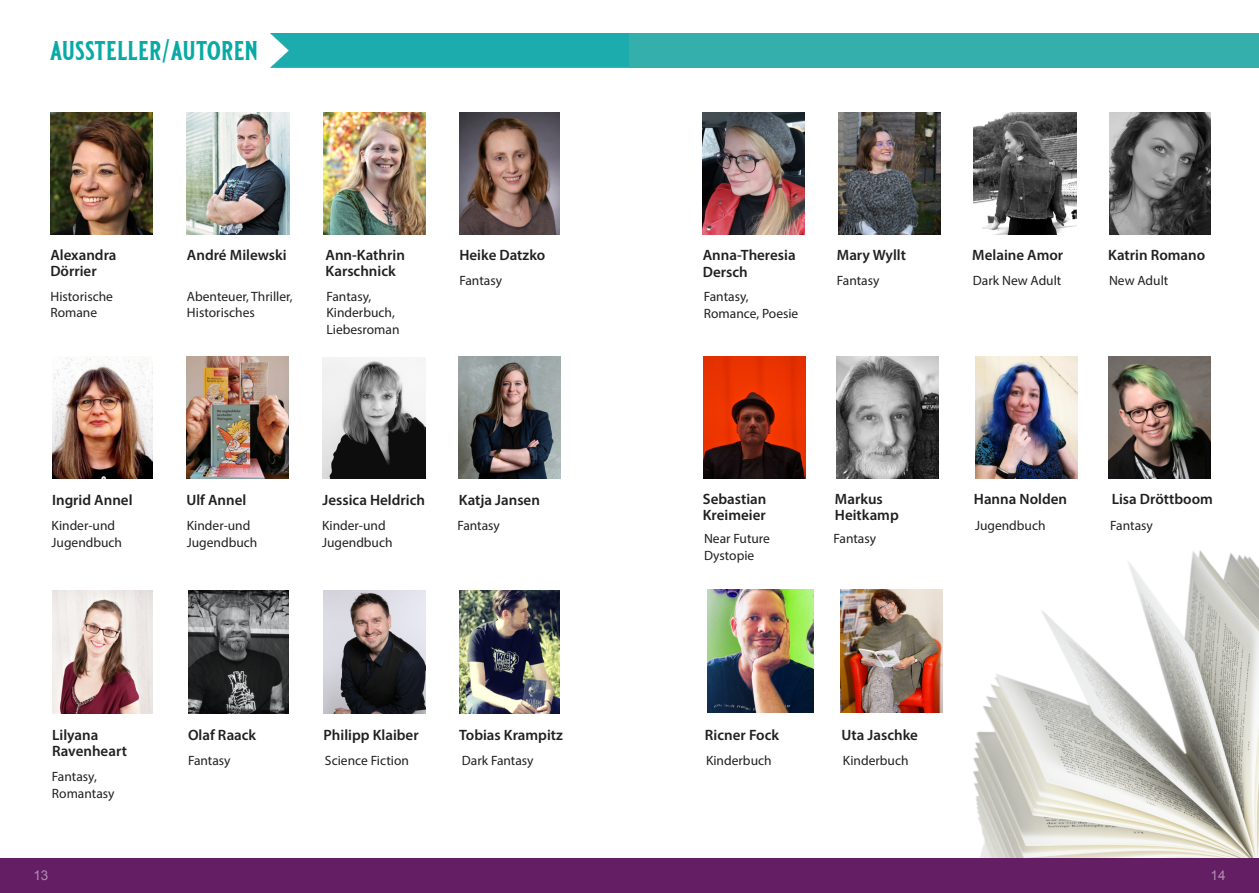
<style>
.page{position:relative;width:1259px;height:893px;background:#fff}
.page>*{position:absolute;margin:0;border:0;box-sizing:border-box;transform-origin:0 0}
.t1{font:700 27px "Blackriver";color:#09aaa5}
.t2{font:600 15px/16.5px "Myriad Pro";color:#221f20}
.t3{font:13.5px/16.5px "Myriad Pro";color:#221f20}
.t4{font:13.5px "Arial";color:rgb(255 255 255/.5)}
</style>
<div class="page">
<img style="left:973px;top:550px;width:286px;height:308px">
<img style="left:50px;top:112px;width:102px;height:122px">
<img style="left:187px;top:112px;width:102px;height:122px">
<img style="left:323px;top:112px;width:102px;height:122px">
<img style="left:459px;top:112px;width:101px;height:122px">
<img style="left:52px;top:357px;width:101px;height:122px">
<img style="left:186px;top:356px;width:102px;height:123px">
<img style="left:323px;top:357px;width:102px;height:122px">
<img style="left:459px;top:356px;width:102px;height:123px">
<img style="left:52px;top:590px;width:101px;height:123px">
<img style="left:188px;top:590px;width:100px;height:123px">
<img style="left:324px;top:590px;width:101px;height:123px">
<img style="left:459px;top:590px;width:100px;height:123px">
<div style="left:271px;top:33px;width:358px;height:35px;background:#1dacad"></div>
<div style="left:0;top:858px;width:629px;height:35px;background:#641e64"></div>
<img style="left:703px;top:112px;width:102px;height:122px">
<img style="left:838px;top:112px;width:102px;height:122px">
<img style="left:974px;top:112px;width:102px;height:123px">
<img style="left:703px;top:357px;width:102px;height:122px">
<img style="left:836px;top:357px;width:102px;height:122px">
<img style="left:707px;top:590px;width:106px;height:123px">
<img style="left:1110px;top:112px;width:100px;height:123px">
<img style="left:841px;top:590px;width:102px;height:122px">
<div style="left:629px;top:858px;width:630px;height:35px;background:#641e64"></div>
<div style="left:629px;top:33px;width:630px;height:35px;background:#35afab"></div>
<img style="left:975px;top:357px;width:103px;height:122px">
<img style="left:1108px;top:357px;width:102px;height:122px">
<h1 class="t1" style="left:50px;top:33px;width:210px">AUSSTELLER/AUTOREN</h1>
<p class="t2" style="left:50px;top:248px;width:68px">Alexandra<br>Dörrier</p>
<p class="t2" style="left:187px;top:248px;width:101px">André Milewski</p>
<p class="t2" style="left:325px;top:248px;width:81px">Ann-Kathrin<br>Karschnick</p>
<p class="t2" style="left:459px;top:248px;width:87px">Heike Datzko</p>
<p class="t3" style="left:459px;top:273px;width:44px">Fantasy</p>
<p class="t3" style="left:50px;top:289px;width:64px">Historische<br>Romane</p>
<p class="t3" style="left:187px;top:289px;width:107px">Abenteuer, Thriller,<br>Historisches</p>
<p class="t3" style="left:326px;top:289px;width:75px">Fantasy,<br>Kinderbuch,<br>Liebesroman</p>
<p class="t2" style="left:52px;top:493px;width:82px">Ingrid Annel</p>
<p class="t2" style="left:186px;top:493px;width:61px">Ulf Annel</p>
<p class="t2" style="left:323px;top:493px;width:104px">Jessica Heldrich</p>
<p class="t2" style="left:459px;top:493px;width:83px">Katja Jansen</p>
<p class="t3" style="left:52px;top:518px;width:72px">Kinder-und<br>Jugendbuch</p>
<p class="t3" style="left:187px;top:518px;width:72px">Kinder-und<br>Jugendbuch</p>
<p class="t3" style="left:322px;top:518px;width:72px">Kinder-und<br>Jugendbuch</p>
<p class="t3" style="left:457px;top:518px;width:44px">Fantasy</p>
<p class="t2" style="left:52px;top:728px;width:76px">Lilyana<br>Ravenheart</p>
<p class="t2" style="left:188px;top:728px;width:70px">Olaf Raack</p>
<p class="t2" style="left:324px;top:728px;width:97px">Philipp Klaiber</p>
<p class="t2" style="left:459px;top:728px;width:105px">Tobias Krampitz</p>
<p class="t3" style="left:188px;top:753px;width:44px">Fantasy</p>
<p class="t3" style="left:325px;top:753px;width:85px">Science Fiction</p>
<p class="t3" style="left:462px;top:753px;width:73px">Dark Fantasy</p>
<p class="t3" style="left:52px;top:770px;width:64px">Fantasy,<br>Romantasy</p>
<p class="t2" style="left:703px;top:248px;width:94px">Anna-Theresia<br>Dersch</p>
<p class="t2" style="left:837px;top:248px;width:71px">Mary Wyllt</p>
<p class="t2" style="left:972px;top:248px;width:92px">Melaine Amor</p>
<p class="t2" style="left:1108px;top:248px;width:98px">Katrin Romano</p>
<p class="t3" style="left:837px;top:273px;width:44px">Fantasy</p>
<p class="t3" style="left:973px;top:273px;width:90px">Dark New Adult</p>
<p class="t3" style="left:1109px;top:273px;width:61px">New Adult</p>
<p class="t3" style="left:704px;top:289px;width:96px">Fantasy,<br>Romance, Poesie</p>
<p class="t2" style="left:703px;top:492px;width:65px">Sebastian<br>Kreimeier</p>
<p class="t2" style="left:835px;top:492px;width:65px">Markus<br>Heitkamp</p>
<p class="t3" style="left:704px;top:532px;width:67px">Near Future<br>Dystopie</p>
<p class="t3" style="left:833px;top:532px;width:44px">Fantasy</p>
<p class="t2" style="left:974px;top:492px;width:95px">Hanna Nolden</p>
<p class="t3" style="left:975px;top:518px;width:72px">Jugendbuch</p>
<p class="t2" style="left:1111px;top:492px;width:103px">Lisa Dröttboom</p>
<p class="t3" style="left:1110px;top:518px;width:44px">Fantasy</p>
<p class="t2" style="left:705px;top:728px;width:76px">Ricner Fock</p>
<p class="t2" style="left:841px;top:728px;width:78px">Uta Jaschke</p>
<p class="t3" style="left:706px;top:753px;width:67px">Kinderbuch</p>
<p class="t3" style="left:843px;top:753px;width:67px">Kinderbuch</p>
<p class="t4" style="left:33px;top:871px;width:17px">13</p>
<p class="t4" style="left:1210px;top:871px;width:17px">14</p>
</div>
